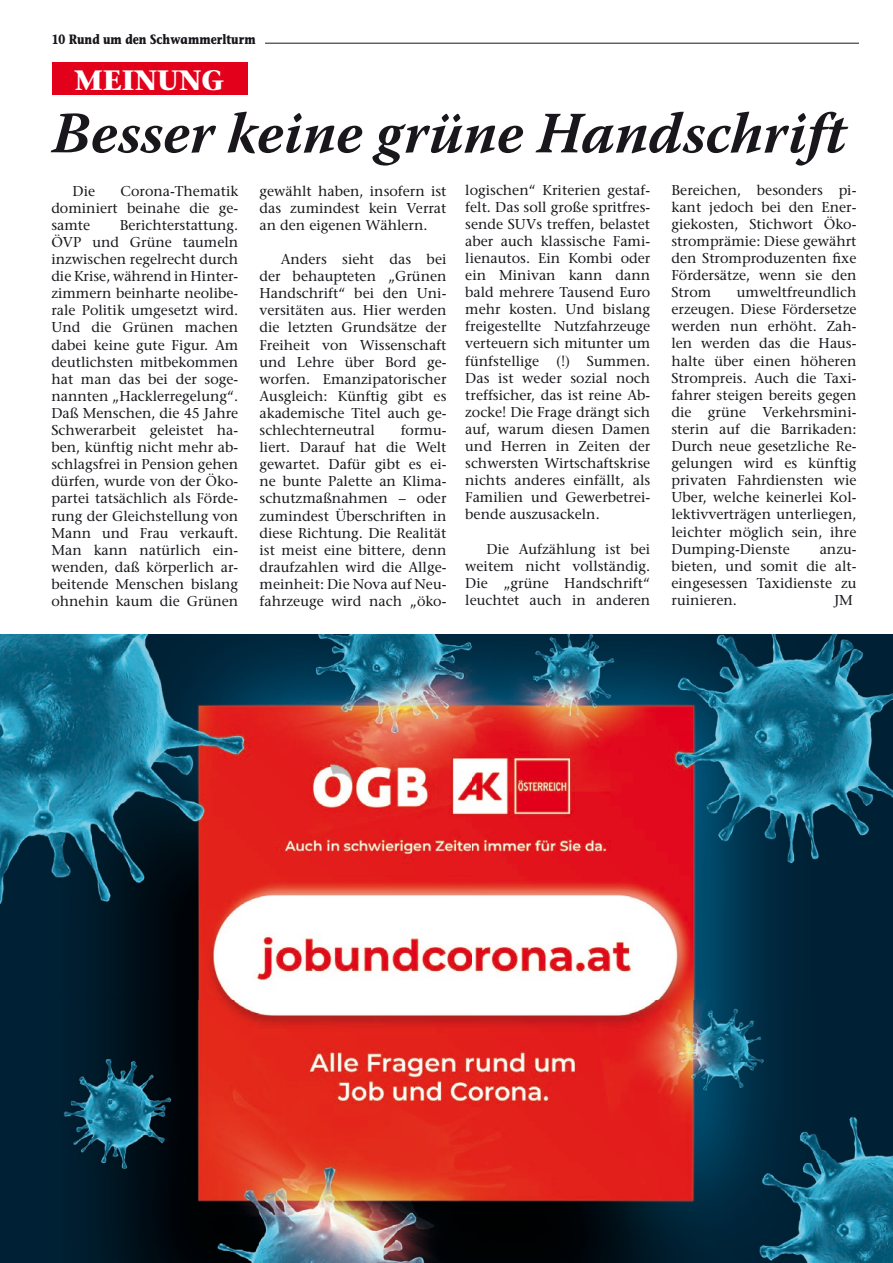
<style>
.page{position:relative;width:893px;height:1263px;background:#fff}
.page>*{position:absolute;margin:0;border:0;box-sizing:border-box;transform-origin:0 0}
.t1{font:italic 700 58.5px "Warnock Pro";color:#1a171c}
.t2{font:700 28.05px "Stone Serif";color:#fff}
.t3{font:14.25px/17.1px "Stone Serif";color:#1a171c;text-align:justify}
.t4{font:700 13.5px "Stone Informal";color:#1a171c;scale:.8 1}
</style>
<div class="page">
<hr style="left:265px;top:43px;width:594px;height:1px;background:#1a171c">
<img style="left:0;top:634px;width:893px;height:629px">
<div style="left:52px;top:62px;width:196px;height:33px;background:#e2001a"></div>
<p class="t4" style="left:52px;top:30px;width:256px">10 Rund um den Schwammerlturm</p>
<h2 class="t2" style="left:75px;top:62px;width:151px">MEINUNG</h2>
<h1 class="t1" style="left:52px;top:98px;width:796px">Besser keine grüne Handschrift</h1>
<p class="t3" style="left:51px;top:182px;width:188px;text-indent:69px">Corona-Thematik dominiert beinahe die ge&shy;samte</p>
<p class="t3" style="left:73px;top:182px;width:24px">Die</p>
<p class="t3" style="left:51px;top:216px;width:188px;text-indent:68px">Berichterstattung.<br>ÖVP und Grüne taumeln inzwischen regelrecht durch die Krise, während in Hinter&shy;zimmern beinharte neolibe&shy;rale Politik umgesetzt wird.<br>Und die Grünen machen dabei keine gute Figur. Am deutlichsten mitbekommen hat man das bei der soge&shy;nannten „Hacklerregelung“.<br>Daß Menschen, die 45 Jahre Schwerarbeit geleistet ha&shy;ben, künftig nicht mehr ab&shy;schlagsfrei in Pension gehen dürfen, wurde von der Öko&shy;partei tatsächlich als Förde&shy;rung der Gleichstellung von Mann und Frau verkauft.<br>Man kann natürlich ein&shy;wenden, daß körperlich ar&shy;beitende Menschen bislang ohnehin kaum die Grünen</p>
<p class="t3" style="left:260px;top:182px;width:188px">gewählt haben, insofern ist das zumindest kein Verrat an den eigenen Wählern.</p>
<p class="t3" style="left:260px;top:250px;width:188px;text-indent:21px">Anders sieht das bei der behaupteten „Grünen Handschrift“ bei den Uni&shy;versitäten aus. Hier werden die letzten Grundsätze der Freiheit von Wissenschaft und Lehre über Bord ge&shy;worfen. Emanzipatorischer Ausgleich: Künftig gibt es akademische Titel auch ge&shy;schlechterneutral</p>
<p class="t3" style="left:260px;top:421px;width:188px;text-indent:141px">formu&shy;liert. Darauf hat die Welt gewartet. Dafür gibt es ei&shy;ne bunte Palette an Klima&shy;schutzmaßnahmen – oder zumindest Überschriften in diese Richtung. Die Realität ist meist eine bittere, denn draufzahlen wird die Allge&shy;meinheit: Die Nova auf Neu&shy;fahrzeuge wird nach „öko-</p>
<p class="t3" style="left:465px;top:181px;width:186px">logischen“ Kriterien gestaf&shy;felt. Das soll große spritfres&shy;sende SUVs treffen, belastet aber auch klassische Fami&shy;lienautos. Ein Kombi oder ein Minivan kann dann bald mehrere Tausend Euro mehr kosten. Und bislang freigestellte Nutzfahrzeuge verteuern sich mitunter um fünfstellige (!) Summen.<br>Das ist weder sozial noch treffsicher, das ist reine Ab&shy;zocke! Die Frage drängt sich auf, warum diesen Damen und Herren in Zeiten der schwersten Wirtschaftskrise nichts anderes einfällt, als Familien und Gewerbetrei&shy;bende auszusackeln.</p>
<p class="t3" style="left:465px;top:540px;width:186px;text-indent:21px">Die Aufzählung ist bei weitem nicht vollständig.<br>Die „grüne Handschrift“ leuchtet auch in anderen</p>
<p class="t3" style="left:671px;top:181px;width:186px">Bereichen, besonders pi&shy;kant jedoch bei den Ener&shy;giekosten, Stichwort Öko&shy;stromprämie: Diese gewährt den Stromproduzenten fixe Fördersätze, wenn sie den Strom</p>
<p class="t3" style="left:671px;top:283px;width:186px;text-indent:65px">umweltfreundlich erzeugen. Diese Fördersetze werden nun erhöht. Zah&shy;len werden das die Haus&shy;halte über einen höheren Strompreis. Auch die Taxi&shy;fahrer steigen bereits gegen die grüne Verkehrsmini&shy;sterin auf die Barrikaden:<br>Durch neue gesetzliche Re&shy;gelungen wird es künftig privaten Fahrdiensten wie Uber, welche keinerlei Kol&shy;lektivverträgen unterliegen, leichter möglich sein, ihre Dumping-Dienste</p>
<p class="t3" style="left:671px;top:540px;width:186px;text-indent:148px">anzu&shy;bieten, und somit die alt&shy;eingesessen Taxidienste zu ruinieren.</p>
<p class="t3" style="left:834px;top:591px;width:20px">JM</p>
</div>
